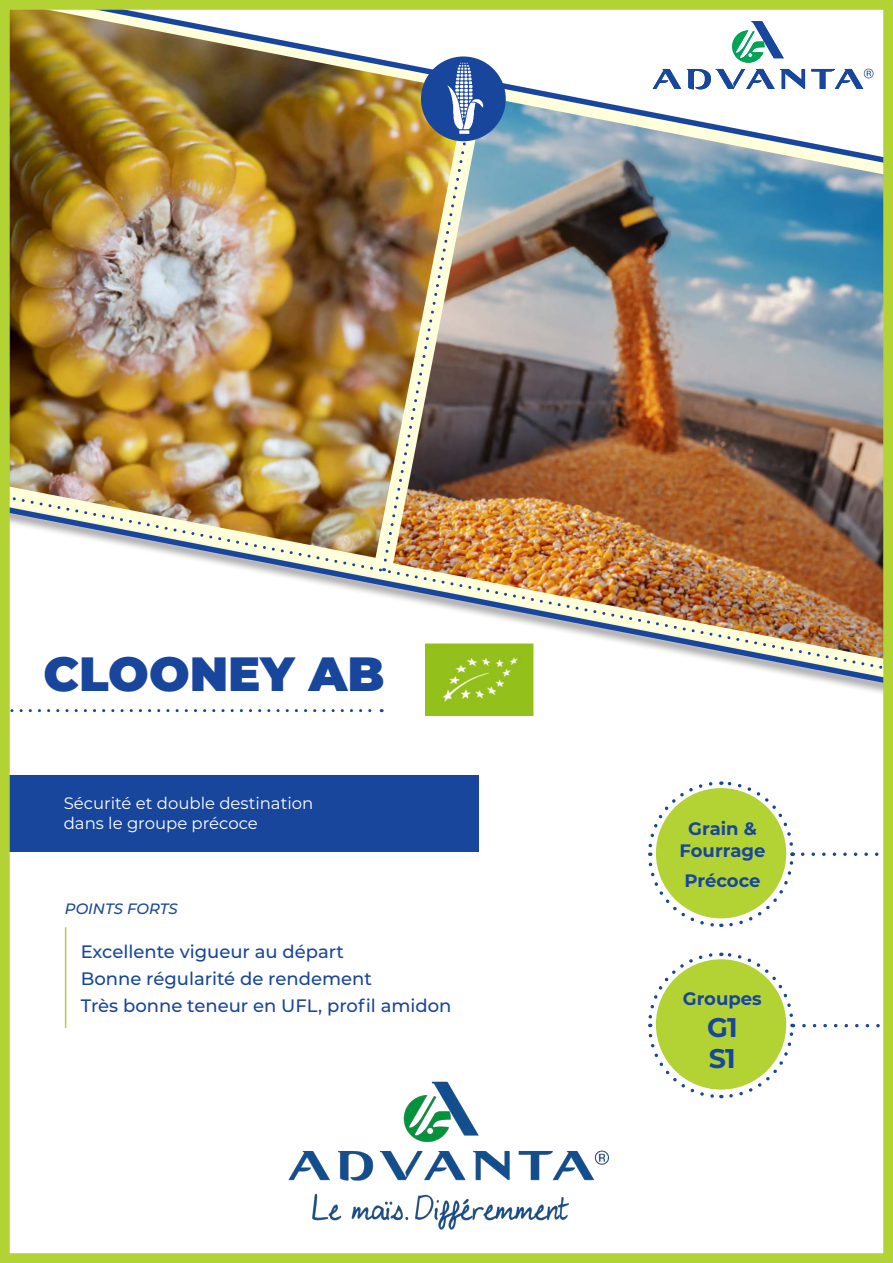
<style>
.page{position:relative;width:893px;height:1263px;background:#fff}
.page>*{position:absolute;margin:0;border:0;box-sizing:border-box;transform-origin:0 0}
.t1{font:900 48px "Montserrat";color:#18469d}
.t2{font:700 27px "Montserrat";color:#18469d}
.t3{font:500 18px "Montserrat";color:#18469d}
.t4{font:700 18px/21.6px "Montserrat";color:#18469d;text-align:center}
.t5{font:16.5px "Montserrat";color:#fff}
.t6{font:italic 500 15px "Montserrat";color:#18469d}
</style>
<div class="page">
<img style="left:0;top:0;width:893px;height:1263px">
<img style="left:252px;top:1045px;width:387px;height:216px">
<p class="t1" style="left:43px;top:638px;width:343px">CLOONEY AB</p>
<p class="t5" style="left:64px;top:792px;width:251px">Sécurité et double destination</p>
<p class="t5" style="left:64px;top:812px;width:196px">dans le groupe précoce</p>
<p class="t6" style="left:65px;top:898px;width:115px">POINTS FORTS</p>
<p class="t3" style="left:81px;top:939px;width:265px">Excellente vigueur au départ</p>
<p class="t3" style="left:81px;top:966px;width:293px">Bonne régularité de rendement</p>
<p class="t3" style="left:81px;top:993px;width:372px">Très bonne teneur en UFL, profil amidon</p>
<p class="t4" style="left:680px;top:817px;width:87px">Grain &amp;<br>Fourrage</p>
<p class="t4" style="left:684px;top:868px;width:78px">Précoce</p>
<p class="t4" style="left:683px;top:987px;width:80px">Groupes</p>
<p class="t2" style="left:707px;top:1007px;width:32px">G1</p>
<p class="t2" style="left:709px;top:1039px;width:28px">S1</p>
</div>
